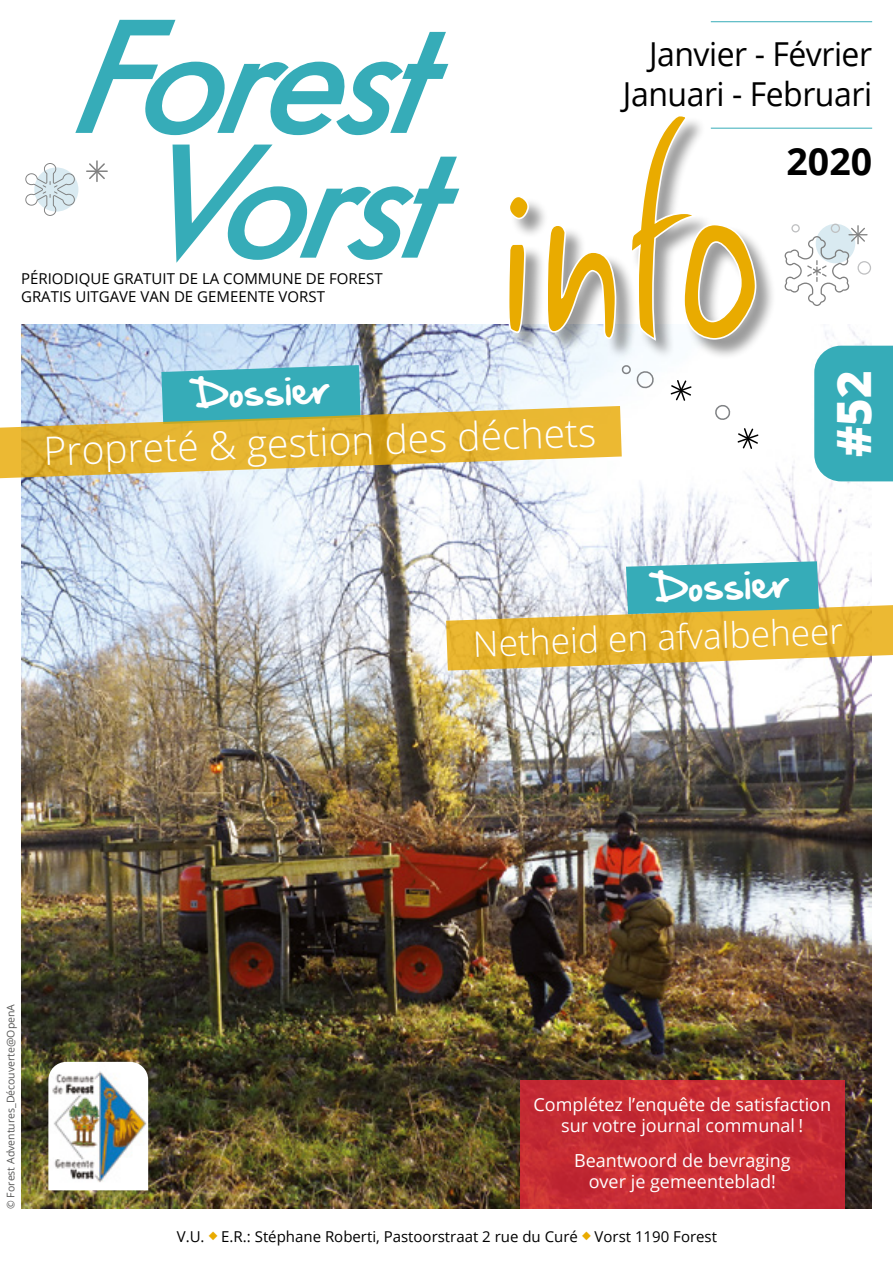
<style>
.page{position:relative;width:893px;height:1263px;background:#fff}
.page>*{position:absolute;margin:0;border:0;box-sizing:border-box;transform-origin:0 0}
.t1{font:italic 500 150px "Futura";color:#36acb8}
.t2{font:800 47.25px "Open Sans";color:#fff}
.t3{font:300 39px "Open Sans";color:#fff}
.t4{font:700 37.5px "Open Sans";color:#000}
.t5{font:35.7px "Hand Of Sean";color:#fff}
.t6{font:300 35.25px "Open Sans";color:#fff}
.t7{font:33px/40px "Open Sans";letter-spacing:-.015em;color:#000;text-align:right}
.t8{font:18px/21.6px "Open Sans";color:#fff;text-align:center}
.t9{font:15px/18px "Open Sans";color:#000}
.t10{font:10.5px "Open Sans";color:#575756}
.s1{color:#e9ab00}
</style>
<div class="page">
<img style="left:21px;top:324px;width:850px;height:885px">
<div style="left:814px;top:346px;width:79px;height:135px;background:#36acb8"></div>
<div style="left:547px;top:227px;width:90px;height:132px;background:#000;opacity:.4"></div>
<svg style="left:549px;top:226px;width:68px;height:114px"></svg>
<div style="left:632px;top:117px;width:83px;height:243px;background:#000;opacity:.4"></div>
<div style="left:684px;top:226px;width:93px;height:133px;background:#000;opacity:.4"></div>
<svg style="left:629px;top:116px;width:128px;height:226px"></svg>
<div style="left:509px;top:198px;width:40px;height:156px;background:#000;opacity:.4"></div>
<svg style="left:507px;top:197px;width:23px;height:137px"></svg>
<hr style="left:711px;top:21px;width:161px;height:1px;background:#36acb8">
<hr style="left:711px;top:128px;width:161px;height:1px;background:#36acb8">
<svg style="left:520px;top:1080px;width:324px;height:129px;background:#c62c34"></svg>
<img style="left:48px;top:1062px;width:100px;height:128px">
<svg style="left:161px;top:365px;width:200px;height:41px;background:#44b0bd"></svg>
<svg style="left:0;top:406px;width:622px;height:74px;background:#d6bd67"></svg>
<svg style="left:446px;top:561px;width:447px;height:109px"></svg>
<div style="left:34px;top:167px;width:44px;height:45px;background:#d9eaf1;border-radius:50%"></div>
<svg style="left:25px;top:163px;width:50px;height:53px"></svg>
<hr style="left:96px;top:160px;width:2px;height:22px;background:#000">
<hr style="left:86px;top:170px;width:22px;height:2px;background:#000">
<svg style="left:89px;top:163px;width:16px;height:16px"></svg>
<svg style="left:784px;top:224px;width:87px;height:82px"></svg>
<svg style="left:671px;top:380px;width:21px;height:21px"></svg>
<svg style="left:737px;top:428px;width:21px;height:21px"></svg>
<svg style="left:621px;top:364px;width:34px;height:25px"></svg>
<svg style="left:714px;top:404px;width:17px;height:17px"></svg>
<h1 class="t1" style="left:67px;top:-26px;width:416px">Forest</h1>
<h1 class="t1" style="left:134px;top:99px;width:359px">Vorst</h1>
<p class="t9" style="left:21px;top:269px;width:363px">PÉRIODIQUE GRATUIT DE LA COMMUNE DE FOREST<br>GRATIS UITGAVE VAN DE GEMEENTE VORST</p>
<h3 class="t7" style="left:623px;top:33px;width:251px">Janvier - Février<br>Januari - Februari</h3>
<h3 class="t4" style="left:786px;top:135px;width:87px">2020</h3>
<h3 class="t5" style="left:193px;top:361px;width:137px;rotate:-2deg">Dossier</h3>
<h3 class="t3" style="left:43px;top:424px;width:554px;rotate:-2deg">Propreté &amp; gestion des déchets</h3>
<h2 class="t2" style="left:818px;top:457px;width:88px;rotate:-90deg">#52</h2>
<h3 class="t5" style="left:653px;top:555px;width:137px;rotate:-2deg">Dossier</h3>
<p class="t10" style="left:3px;top:1209px;width:206px;rotate:-90deg">© Forest Adventures_Découverte@OpenA</p>
<h3 class="t6" style="left:472px;top:620px;width:372px;rotate:-2deg">Netheid en afvalbeheer</h3>
<p class="t8" style="left:533px;top:1093px;width:299px">Complétez l’enquête de satisfaction sur votre journal communal !</p>
<p class="t8" style="left:574px;top:1149px;width:218px">Beantwoord de bevraging over je gemeenteblad!</p>
<p class="t9" style="left:177px;top:1227px;width:542px">V.U. <span class="s1">◆</span> E.R.: Stéphane Roberti, Pastoorstraat 2 rue du Curé <span class="s1">◆</span> Vorst 1190 Forest</p>
</div>
